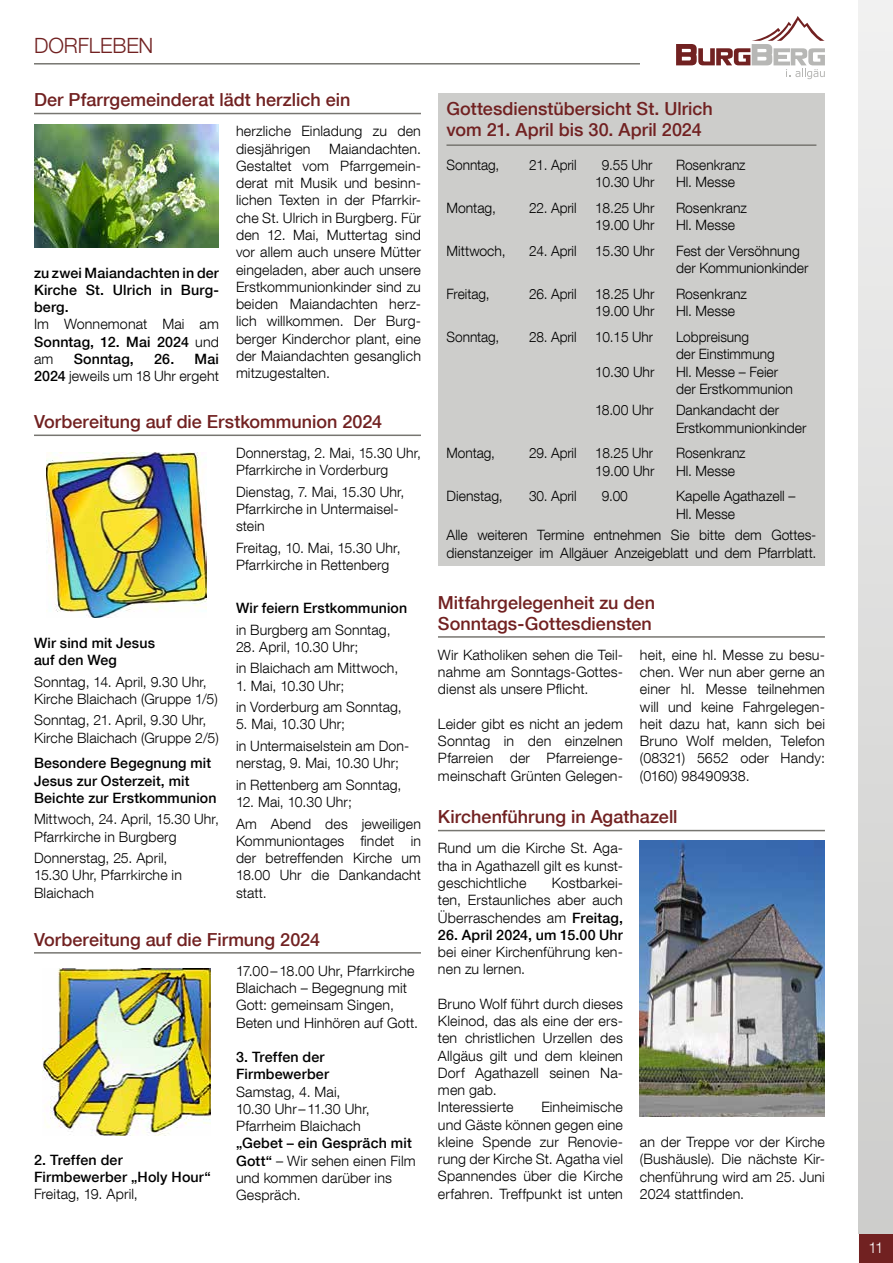
<style>
.page{position:relative;width:893px;height:1263px;background:#fff}
.page>*{position:absolute;margin:0;border:0;box-sizing:border-box;transform-origin:0 0}
.t1{font:300 21px "Helvetica Neue LT Com";letter-spacing:-.005em;color:#712121}
.t2{font:500 18px/21px "Helvetica Neue LT Com";color:#712121}
.t3{font:300 15px "Helvetica Neue LT Com";color:#fff}
.t4{font:300 14.25px/17.2px "Helvetica Neue LT Com";letter-spacing:.01em;color:#000}
.t5{font:500 14.25px/17.2px "Helvetica Neue LT Com";letter-spacing:.01em;color:#000}
.t6{font:300 14.25px/17.2px "Helvetica Neue LT Com";letter-spacing:.01em;color:#000;scale:.96 1}
.s1{font-weight:500}
</style>
<div class="page">
<svg style="left:859px;top:1233px;width:34px;height:30px"></svg>
<svg style="left:676px;top:16px;width:149px;height:63px"></svg>
<hr style="left:34px;top:63px;width:606px;height:2px;background:#777671">
<div style="left:859px;top:0;width:34px;height:1233px;background:linear-gradient(to bottom,#f1f1f1,#cccccb)"></div>
<hr style="left:438px;top:636px;width:387px;height:2px;background:#777671">
<div style="left:438px;top:94px;width:387px;height:472px;background:#cdcdcb"></div>
<hr style="left:446px;top:144px;width:370px;height:2px;background:#777671">
<hr style="left:438px;top:830px;width:387px;height:1px;background:#777671">
<hr style="left:34px;top:113px;width:387px;height:1px;background:#777671">
<hr style="left:34px;top:952px;width:387px;height:1px;background:#777671">
<img style="left:34px;top:124px;width:185px;height:124px">
<img style="left:43px;top:968px;width:167px;height:168px">
<hr style="left:34px;top:434px;width:387px;height:2px;background:#777671">
<img style="left:47px;top:453px;width:159px;height:165px">
<img style="left:640px;top:840px;width:185px;height:277px">
<h1 class="t1" style="left:34px;top:33px;width:121px">DORFLEBEN</h1>
<p class="t2" style="left:34px;top:89px;width:318px">Der Pfarrgemeinderat lädt herzlich ein</p>
<p class="t5" style="left:34px;top:264px;width:186px;text-align:justify">zu zwei Maiandachten in der Kirche St. Ulrich in Burg&shy;berg.</p>
<p class="t4" style="left:34px;top:315px;width:186px;text-align:justify">Im Wonnemonat Mai am <span class="s1">Sonntag, 12. Mai 2024</span> und am</p>
<p class="t5" style="left:74px;top:350px;width:62px">Sonntag,</p>
<p class="t4" style="left:34px;top:350px;width:186px;text-align:right"><span class="s1">26. Mai<br>2024</span> jeweils um 18 Uhr ergeht</p>
<p class="t4" style="left:236px;top:122px;width:186px">herzliche Einladung zu den diesjährigen</p>
<p class="t4" style="left:236px;top:140px;width:186px;text-align:justify;text-indent:93px">Maiandachten.<br>Gestaltet vom Pfarrgemein&shy;derat mit Musik und besinn&shy;lichen Texten in der Pfarrkir&shy;che St. Ulrich in Burgberg. Für den 12. Mai, Muttertag sind vor allem auch unsere Mütter eingeladen, aber auch unsere Erstkommunionkinder sind zu beiden Maiandachten herz&shy;lich willkommen. Der Burg&shy;berger Kinderchor plant, eine der Maiandachten gesanglich mitzugestalten.</p>
<p class="t2" style="left:34px;top:411px;width:350px">Vorbereitung auf die Erstkommunion 2024</p>
<p class="t5" style="left:34px;top:634px;width:123px">Wir sind mit Jesus auf den Weg</p>
<p class="t4" style="left:34px;top:672px;width:185px">Sonntag, 14. April, 9.30 Uhr,<br>Kirche Blaichach (Gruppe 1/5)</p>
<p class="t4" style="left:34px;top:711px;width:186px">Sonntag, 21. April, 9.30 Uhr,<br>Kirche Blaichach (Gruppe 2/5)</p>
<p class="t5" style="left:34px;top:754px;width:184px">Besondere Begegnung mit<br>Jesus zur Osterzeit, mit<br>Beichte zur Erstkommunion</p>
<p class="t4" style="left:34px;top:810px;width:186px">Mittwoch, 24. April, 15.30 Uhr,<br>Pfarrkirche in Burgberg</p>
<p class="t4" style="left:34px;top:849px;width:149px">Donnerstag, 25. April,<br>15.30 Uhr, Pfarrkirche in<br>Blaichach</p>
<p class="t4" style="left:236px;top:444px;width:186px">Donnerstag, 2. Mai, 15.30 Uhr,<br>Pfarrkirche in Vorderburg</p>
<p class="t4" style="left:236px;top:483px;width:170px">Dienstag, 7. Mai, 15.30 Uhr,<br>Pfarrkirche in Untermaisel&shy;stein</p>
<p class="t4" style="left:236px;top:539px;width:166px">Freitag, 10. Mai, 15.30 Uhr,<br>Pfarrkirche in Rettenberg</p>
<p class="t5" style="left:236px;top:599px;width:173px">Wir feiern Erstkommunion</p>
<p class="t4" style="left:236px;top:621px;width:156px">in Burgberg am Sonntag,</p>
<p class="t4" style="left:236px;top:636px;width:164px;line-height:21.5px">28. April, 10.30 Uhr;<br>in Blaichach am Mittwoch,</p>
<p class="t4" style="left:236px;top:675px;width:167px;line-height:21.5px">1. Mai, 10.30 Uhr;<br>in Vorderburg am Sonntag,</p>
<p class="t4" style="left:236px;top:713px;width:175px;line-height:21.5px">5. Mai, 10.30 Uhr;<br>in Untermaiselstein am Don-</p>
<p class="t4" style="left:236px;top:752px;width:167px;line-height:21.5px">nerstag, 9. Mai, 10.30 Uhr; in Rettenberg am Sonntag,</p>
<p class="t4" style="left:236px;top:791px;width:186px;line-height:21.5px">12. Mai, 10.30 Uhr;<br>Am Abend des jeweiligen</p>
<p class="t4" style="left:236px;top:832px;width:186px;text-align:justify">Kommuniontages findet in der betreffenden Kirche um 18.00 Uhr die Dankandacht statt.</p>
<p class="t2" style="left:34px;top:929px;width:287px">Vorbereitung auf die Firmung 2024</p>
<p class="t5" style="left:34px;top:1151px;width:178px">2. Treffen der<br>Firmbewerber „Holy Hour“</p>
<p class="t4" style="left:34px;top:1185px;width:105px">Freitag, 19. April,</p>
<p class="t4" style="left:236px;top:962px;width:184px">17.00–18.00 Uhr, Pfarrkirche<br>Blaichach – Begegnung mit<br>Gott: gemeinsam Singen,<br>Beten und Hinhören auf Gott.</p>
<p class="t5" style="left:236px;top:1048px;width:95px">3. Treffen der<br>Firmbewerber</p>
<p class="t4" style="left:236px;top:1082px;width:135px">Samstag, 4. Mai,<br>10.30 Uhr–11.30 Uhr,<br>Pfarrheim Blaichach</p>
<p class="t4" style="left:236px;top:1134px;width:181px"><span class="s1">„Gebet – ein Gespräch mit<br>Gott“</span> – Wir sehen einen Film und kommen darüber ins<br>Gespräch.</p>
<p class="t2" style="left:446px;top:98px;width:268px">Gottesdienstübersicht St. Ulrich vom 21. April bis 30. April 2024</p>
<p class="t6" style="left:446px;top:156px;width:57px">Sonntag,</p>
<p class="t6" style="left:529px;top:156px;width:51px">21. April</p>
<p class="t6" style="left:602px;top:156px;width:54px">9.55 Uhr</p>
<p class="t6" style="left:676px;top:156px;width:74px">Rosenkranz</p>
<p class="t4" style="left:595px;top:173px;width:61px">10.30 Uhr</p>
<p class="t4" style="left:676px;top:173px;width:61px">Hl. Messe</p>
<p class="t4" style="left:446px;top:199px;width:51px">Montag,</p>
<p class="t6" style="left:529px;top:199px;width:51px">22. April</p>
<p class="t4" style="left:595px;top:199px;width:61px">18.25 Uhr</p>
<p class="t4" style="left:676px;top:199px;width:73px">Rosenkranz</p>
<p class="t4" style="left:595px;top:216px;width:61px">19.00 Uhr</p>
<p class="t4" style="left:676px;top:216px;width:61px">Hl. Messe</p>
<p class="t4" style="left:446px;top:242px;width:61px">Mittwoch,</p>
<p class="t6" style="left:529px;top:242px;width:51px">24. April</p>
<p class="t4" style="left:595px;top:242px;width:61px">15.30 Uhr</p>
<p class="t4" style="left:676px;top:242px;width:134px">Fest der Versöhnung der Kommunionkinder</p>
<p class="t6" style="left:446px;top:285px;width:46px">Freitag,</p>
<p class="t6" style="left:529px;top:285px;width:51px">26. April</p>
<p class="t4" style="left:595px;top:285px;width:61px">18.25 Uhr</p>
<p class="t4" style="left:676px;top:285px;width:73px">Rosenkranz</p>
<p class="t4" style="left:595px;top:302px;width:61px">19.00 Uhr</p>
<p class="t4" style="left:676px;top:302px;width:61px">Hl. Messe</p>
<p class="t6" style="left:446px;top:328px;width:57px">Sonntag,</p>
<p class="t6" style="left:529px;top:328px;width:51px">28. April</p>
<p class="t6" style="left:595px;top:328px;width:62px">10.15 Uhr</p>
<p class="t6" style="left:676px;top:328px;width:104px">Lobpreisung<br>der Einstimmung</p>
<p class="t4" style="left:595px;top:363px;width:61px">10.30 Uhr</p>
<p class="t4" style="left:676px;top:363px;width:118px">Hl. Messe – Feier der Erstkommunion</p>
<p class="t4" style="left:595px;top:401px;width:60px">18.00 Uhr</p>
<p class="t4" style="left:676px;top:401px;width:132px">Dankandacht der<br>Erstkommunionkinder</p>
<p class="t6" style="left:446px;top:444px;width:52px">Montag,</p>
<p class="t6" style="left:529px;top:444px;width:51px">29. April</p>
<p class="t6" style="left:595px;top:444px;width:62px">18.25 Uhr</p>
<p class="t6" style="left:676px;top:444px;width:74px">Rosenkranz</p>
<p class="t4" style="left:595px;top:462px;width:61px">19.00 Uhr</p>
<p class="t4" style="left:676px;top:462px;width:61px">Hl. Messe</p>
<p class="t4" style="left:446px;top:487px;width:58px">Dienstag,</p>
<p class="t6" style="left:529px;top:487px;width:51px">30. April</p>
<p class="t6" style="left:602px;top:487px;width:29px">9.00</p>
<p class="t4" style="left:676px;top:487px;width:121px">Kapelle Agathazell –<br>Hl. Messe</p>
<p class="t4" style="left:446px;top:526px;width:371px">Alle weiteren Termine entnehmen Sie bitte dem Gottes&shy;dienstanzeiger im Allgäuer Anzeigeblatt und dem Pfarrblatt.</p>
<p class="t2" style="left:438px;top:592px;width:218px">Mitfahrgelegenheit zu den<br>Sonntags-Gottesdiensten</p>
<p class="t4" style="left:438px;top:646px;width:186px;text-align:justify">Wir Katholiken sehen die Teil&shy;nahme am Sonntags-Gottes&shy;dienst als unsere Pflicht.</p>
<p class="t4" style="left:438px;top:715px;width:186px;text-align:justify">Leider gibt es nicht an jedem Sonntag in den einzelnen Pfarreien der Pfarreienge&shy;meinschaft Grünten Gelegen-</p>
<p class="t4" style="left:640px;top:646px;width:186px;text-align:justify">heit, eine hl. Messe zu besu&shy;chen. Wer nun aber gerne an einer hl. Messe teilnehmen will und keine Fahrgelegen&shy;heit dazu hat, kann sich bei Bruno Wolf melden, Telefon (08321) 5652 oder Handy: (0160) 98490938.</p>
<p class="t2" style="left:438px;top:806px;width:241px">Kirchenführung in Agathazell</p>
<p class="t4" style="left:438px;top:839px;width:186px;text-align:justify">Rund um die Kirche St. Aga&shy;tha in Agathazell gilt es kunst&shy;geschichtliche</p>
<p class="t4" style="left:438px;top:874px;width:186px;text-align:justify;text-indent:114px">Kostbarkei&shy;ten, Erstaunliches aber auch Überraschendes am <span class="s1">Freitag,</span></p>
<p class="t5" style="left:438px;top:926px;width:186px">26. April 2024, um 15.00 Uhr</p>
<p class="t4" style="left:438px;top:943px;width:186px">bei einer Kirchenführung ken&shy;nen zu lernen.</p>
<p class="t4" style="left:438px;top:995px;width:186px">Bruno Wolf führt durch dieses<br>Kleinod, das als eine der ers&shy;ten christlichen Urzellen des<br>Allgäus gilt und dem kleinen<br>Dorf Agathazell seinen Na&shy;men gab.<br>Interessierte</p>
<p class="t4" style="left:438px;top:1098px;width:186px;text-align:justify;text-indent:103px">Einheimische und Gäste können gegen eine kleine Spende zur Renovie&shy;rung der Kirche St. Agatha viel Spannendes über die Kirche erfahren. Treffpunkt ist unten</p>
<p class="t4" style="left:640px;top:1133px;width:186px;text-align:justify">an der Treppe vor der Kirche (Bushäusle). Die nächste Kir&shy;chenführung wird am 25. Juni 2024 stattfinden.</p>
<p class="t3" style="left:868px;top:1239px;width:17px">11</p>
</div>
